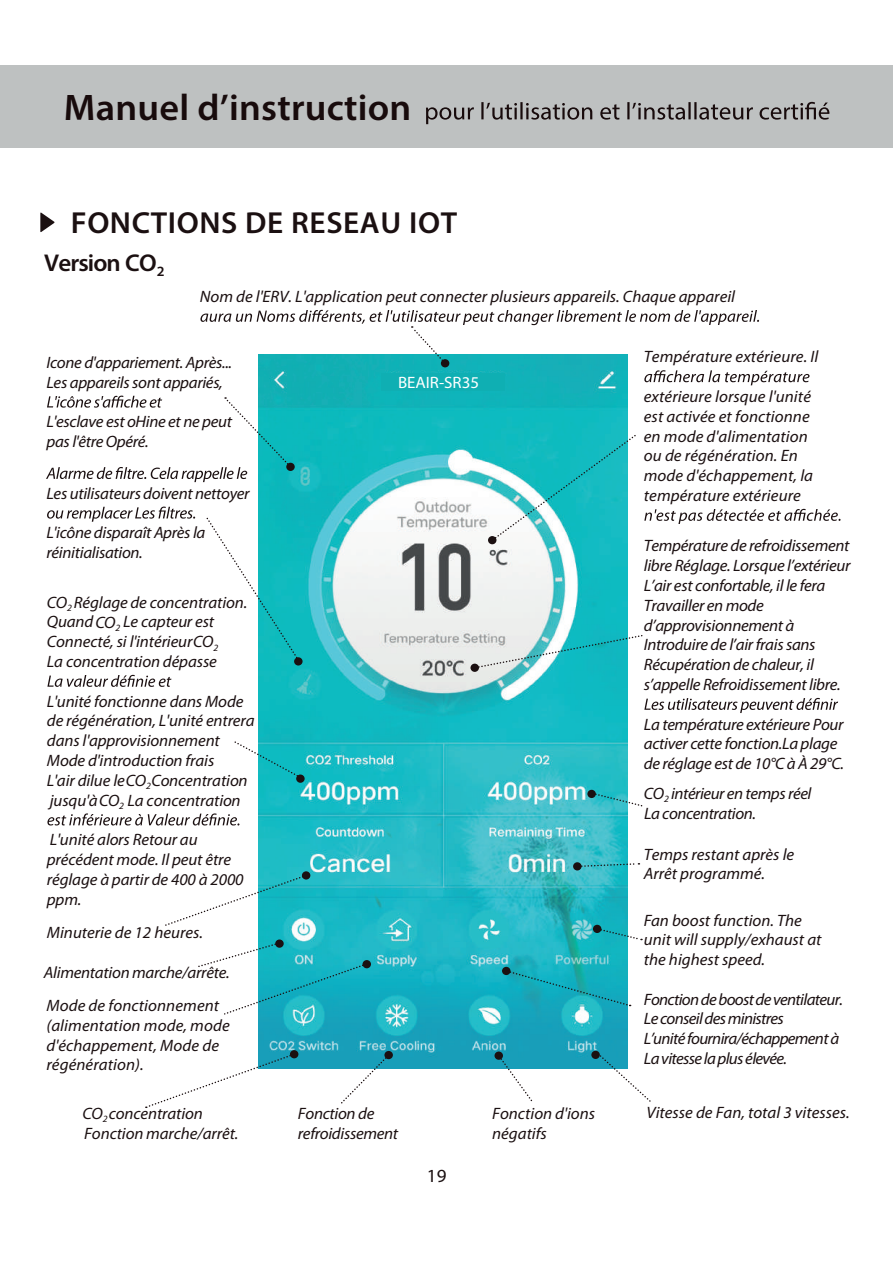
<style>
.page{position:relative;width:893px;height:1263px;background:#fff}
.page>*{position:absolute;margin:0;border:0;box-sizing:border-box;transform-origin:0 0}
.t1{font:600 37.05px "Myriad Pro";letter-spacing:.005em;color:#180b0c}
.t2{font:600 30.45px "Myriad Pro";letter-spacing:.02em;color:#1b1011}
.t3{font:600 24.3px "Myriad Pro";letter-spacing:-.035em;color:#1b1011}
.t4{font:18.6px "Myriad Pro";color:#1b1011}
.t5{font:italic 16.5px/19.8px "Myriad Pro";letter-spacing:-.005em;color:#1b1011}
.t6{font:italic 16.5px/19.8px "Myriad Pro";letter-spacing:-.04em;color:#1b1011}
.t7{font:italic 16.5px "Myriad Pro";letter-spacing:-.025em;color:#1b1011}
.t8{font:16.5px "Myriad Pro";color:#fff}
</style>
<div class="page">
<img style="left:258px;top:364px;width:369px;height:704px">
<svg style="left:644px;top:370px;width:165px;height:15px"></svg>
<svg style="left:644px;top:509px;width:196px;height:15px"></svg>
<svg style="left:644px;top:698px;width:194px;height:15px"></svg>
<svg style="left:47px;top:507px;width:148px;height:15px"></svg>
<svg style="left:40px;top:212px;width:15px;height:20px"></svg>
<svg style="left:200px;top:310px;width:559px;height:54px"></svg>
<div style="left:441px;top:359px;width:8px;height:8px;background:#1b1011;border-radius:50%"></div>
<svg style="left:46px;top:396px;width:245px;height:86px"></svg>
<div style="left:286px;top:463px;width:9px;height:8px;background:#1b1011;border-radius:50%"></div>
<svg style="left:493px;top:433px;width:143px;height:107px"></svg>
<div style="left:488px;top:536px;width:8px;height:8px;background:#1b1011;border-radius:50%"></div>
<svg style="left:477px;top:634px;width:166px;height:35px"></svg>
<div style="left:470px;top:664px;width:9px;height:8px;background:#1b1011;border-radius:50%"></div>
<svg style="left:594px;top:792px;width:49px;height:16px"></svg>
<div style="left:587px;top:790px;width:9px;height:8px;background:#1b1011;border-radius:50%"></div>
<svg style="left:580px;top:862px;width:59px;height:6px"></svg>
<div style="left:573px;top:862px;width:9px;height:8px;background:#1b1011;border-radius:50%"></div>
<svg style="left:597px;top:928px;width:45px;height:13px"></svg>
<div style="left:593px;top:925px;width:8px;height:8px;background:#1b1011;border-radius:50%"></div>
<div style="left:294px;top:657px;width:9px;height:8px;background:#1b1011;border-radius:50%"></div>
<div style="left:296px;top:774px;width:9px;height:9px;background:#1b1011;border-radius:50%"></div>
<div style="left:302px;top:871px;width:8px;height:8px;background:#1b1011;border-radius:50%"></div>
<div style="left:275px;top:939px;width:9px;height:9px;background:#1b1011;border-radius:50%"></div>
<svg style="left:198px;top:942px;width:167px;height:74px"></svg>
<div style="left:363px;top:960px;width:8px;height:8px;background:#1b1011;border-radius:50%"></div>
<svg style="left:506px;top:970px;width:125px;height:37px;background:#1aacbc"></svg>
<div style="left:502px;top:967px;width:8px;height:8px;background:#1b1011;border-radius:50%"></div>
<svg style="left:146px;top:1053px;width:149px;height:55px"></svg>
<div style="left:290px;top:1050px;width:8px;height:8px;background:#1b1011;border-radius:50%"></div>
<svg style="left:338px;top:1056px;width:50px;height:48px"></svg>
<div style="left:384px;top:1051px;width:9px;height:8px;background:#1b1011;border-radius:50%"></div>
<svg style="left:499px;top:1057px;width:35px;height:45px"></svg>
<div style="left:494px;top:1051px;width:9px;height:9px;background:#1b1011;border-radius:50%"></div>
<svg style="left:598px;top:1054px;width:53px;height:48px"></svg>
<div style="left:591px;top:1051px;width:9px;height:8px;background:#1b1011;border-radius:50%"></div>
<svg style="left:47px;top:675px;width:124px;height:12px"></svg>
<svg style="left:47px;top:813px;width:192px;height:12px"></svg>
<svg style="left:206px;top:514px;width:93px;height:146px"></svg>
<svg style="left:234px;top:739px;width:65px;height:39px"></svg>
<svg style="left:165px;top:875px;width:140px;height:52px"></svg>
<div style="left:381px;top:373px;width:124px;height:17px;background:#0fafb3"></div>
<div style="left:0;top:65px;width:893px;height:83px;background:#bec1c1"></div>
<svg style="left:426px;top:102px;width:403px;height:22px"></svg>
<h1 class="t1" style="left:64px;top:84px;width:349px">Manuel d’instruction</h1>
<h2 class="t2" style="left:71px;top:203px;width:388px">FONCTIONS DE RESEAU IOT</h2>
<h3 class="t3" style="left:44px;top:247px;width:122px">Version CO<sub>2</sub></h3>
<p class="t5" style="left:200px;top:287px;width:537px">Nom de l'ERV. L'application peut connecter plusieurs appareils. Chaque appareil</p>
<p class="t5" style="left:46px;top:353px;width:187px">Icone d'appariement. Après...<br>Les appareils sont appariés,</p>
<p class="t5" style="left:46px;top:412px;width:187px">L'esclave est oHine et ne peut pas l'êtreOpéré.</p>
<p class="t5" style="left:46px;top:484px;width:205px">Les utilisateursdoivent nettoyer</p>
<p class="t5" style="left:46px;top:523px;width:160px">L'icône disparaît Après la réinitialisation.</p>
<p class="t5" style="left:47px;top:592px;width:202px">CO<sub>2</sub> Réglage de concentration.<br>QuandCO<sub>2</sub> Le capteur est<br>Connecté, si l'intérieurCO<sub>2<br></sub>La concentration dépasse</p>
<p class="t5" style="left:47px;top:691px;width:209px">L'unité fonctionne dans Mode de régénération, L'unité entrera dans l'approvisionnement<br>Mode d'introduction frais<br>L'air dilue leCO <sub>2</sub>Concentration jusqu'àCO <sub>2</sub> La concentration</p>
<p class="t5" style="left:47px;top:830px;width:198px">L'unité alors Retour au précédent mode. Il peut être réglage à partir de 400 à 2000 ppm.</p>
<p class="t5" style="left:47px;top:923px;width:158px">Minuterie de 12 heures.</p>
<p class="t5" style="left:44px;top:957px;width:187px;line-height:32.7px">Alimentation marche/arrête.<br>Mode de fonctionnement</p>
<p class="t5" style="left:46px;top:1016px;width:185px">(alimentation mode, mode d'échappement, Mode de régénération).</p>
<p class="t5" style="left:83px;top:1104px;width:157px">CO<sub>2</sub>concentration<br>Fonction marche/arrêt.</p>
<p class="t8" style="left:398px;top:372px;width:83px">BEAIR-SR35</p>
<p class="t5" style="left:644px;top:347px;width:176px">Température extérieure. Il</p>
<p class="t5" style="left:644px;top:387px;width:171px">extérieure lorsque l'unité est activée et fonctionne en mode d'alimentation ou de régénération. En mode d'échappement, la température extérieure</p>
<p class="t5" style="left:644px;top:536px;width:208px">Température de refroidissement libre Réglage. Lorsque l’extérieur<br>L’air est confortable, il le fera<br>Travailler en mode d’approvisionnement à<br>Introduire de l’air frais sans<br>Récupération de chaleur, il s’appelle Refroidissement libre.</p>
<p class="t5" style="left:644px;top:714px;width:202px">La température extérieure Pour activer cette fonction.La plage de réglage est de 10°C à À 29°C.</p>
<p class="t7" style="left:644px;top:784px;width:169px">CO<sub>2</sub> intérieur en temps réel</p>
<p class="t7" style="left:644px;top:804px;width:113px">La concentration.</p>
<p class="t5" style="left:644px;top:844px;width:152px">Temps restant après le<br>Arrêt programmé.</p>
<p class="t5" style="left:644px;top:910px;width:179px">Fan boost function. The unit will supply/exhaust at the highest speed.</p>
<p class="t6" style="left:644px;top:989px;width:201px">Fonctionde boostde ventilateur.<br>Le conseildesministres<br>L’unité fournira/échappementà<br>La vitesse laplus élevée.</p>
<p class="t5" style="left:298px;top:1104px;width:102px">Fonction de refroidissement</p>
<p class="t4" style="left:427px;top:1164px;width:21px">19</p>
<p class="t5" style="left:492px;top:1104px;width:104px">Fonction d'ions</p>
<p class="t5" style="left:647px;top:1102px;width:204px">Vitesse de Fan, total 3 vitesses.</p>
<p class="t5" style="left:492px;top:1124px;width:56px">négatifs</p>
</div>
